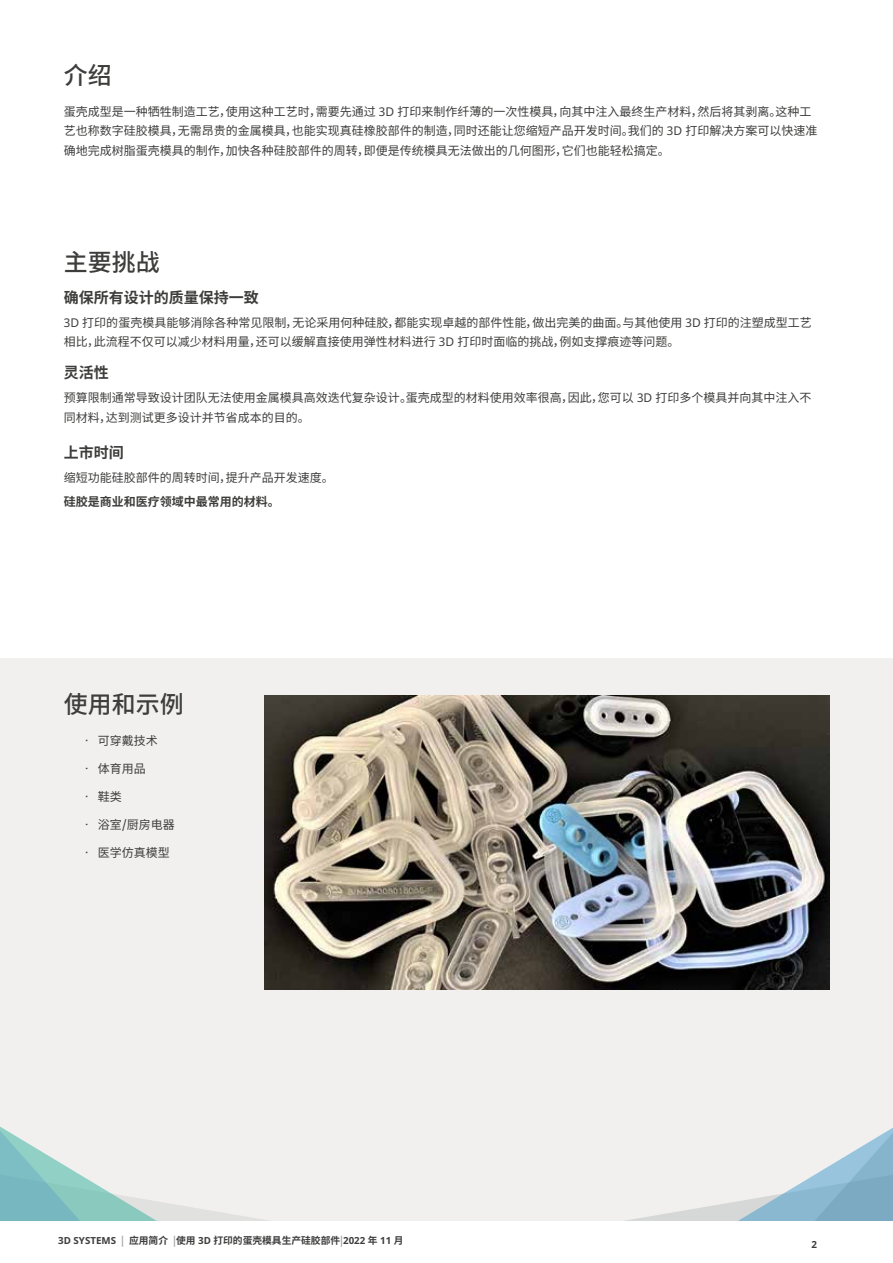
<style>
.page{position:relative;width:893px;height:1263px;background:#fff}
.page>*{position:absolute;margin:0;border:0;box-sizing:border-box;transform-origin:0 0}
.t1{font:500 24px "Noto Sans CJ Ksc";color:#3d3d3c}
.t2{font:700 15px "Noto Sans CJ Ksc";color:#3d3d3c}
.t3{font:12px/19.5px "Noto Sans CJ Ksc";color:#3d3d3c}
.t4{font:700 12px "Noto Sans CJ Ksc";color:#3d3d3c}
.t5{font:700 9.75px "Noto Sans CJ Ksc";color:#3d3d3c}
.t6{font:700 9.75px "Noto Sans";color:#3d3d3c}
.s1{font-family:"Noto Sans"}
.s2{color:#9d9c9c}
</style>
<div class="page">
<div style="left:0;top:658px;width:893px;height:562px;background:#f1f0ef"></div>
<img style="left:265px;top:695px;width:564px;height:295px">
<svg style="left:631px;top:1128px;width:262px;height:92px"></svg>
<svg style="left:0;top:1126px;width:263px;height:94px"></svg>
<h1 class="t1" style="left:64px;top:61px;width:49px">介绍</h1>
<p class="t3" style="left:64px;top:102px;width:755px">蛋壳成型是一种牺牲制造工艺，使用这种工艺时，需要先通过 <span class="s1">3D</span> 打印来制作纤薄的一次性模具，向其中注入最终生产材料，然后将其剥离。这种工艺也称数字硅胶模具，无需昂贵的金属模具，也能实现真硅橡胶部件的制造，同时还能让您缩短产品开发时间。我们的 <span class="s1">3D</span> 打印解决方案可以快速准确地完成树脂蛋壳模具的制作，加快各种硅胶部件的周转，即便是传统模具无法做出的几何图形，它们也能轻松搞定。</p>
<h1 class="t1" style="left:64px;top:248px;width:97px">主要挑战</h1>
<p class="t2" style="left:64px;top:289px;width:196px">确保所有设计的质量保持一致</p>
<p class="t3" style="left:64px;top:313px;width:750px"><span class="s1">3D</span> 打印的蛋壳模具能够消除各种常见限制，无论采用何种硅胶，都能实现卓越的部件性能，做出完美的曲面。与其他使用 <span class="s1">3D</span> 打印的注塑成型工艺相比，此流程不仅可以减少材料用量，还可以缓解直接使用弹性材料进行 <span class="s1">3D</span> 打印时面临的挑战，例如支撑痕迹等问题。</p>
<p class="t2" style="left:64px;top:364px;width:46px">灵活性</p>
<p class="t3" style="left:64px;top:388px;width:749px">预算限制通常导致设计团队无法使用金属模具高效迭代复杂设计。蛋壳成型的材料使用效率很高，因此，您可以 <span class="s1">3D</span> 打印多个模具并向其中注入不同材料，达到测试更多设计并节省成本的目的。</p>
<p class="t2" style="left:64px;top:444px;width:61px">上市时间</p>
<p class="t3" style="left:64px;top:468px;width:272px">缩短功能硅胶部件的周转时间，提升产品开发速度。</p>
<p class="t4" style="left:64px;top:494px;width:218px">硅胶是商业和医疗领域中最常用的材料。</p>
<h1 class="t1" style="left:64px;top:690px;width:121px">使用和示例</h1>
<p class="t3" style="left:81px;top:731px;width:79px">• 可穿戴技术</p>
<p class="t3" style="left:81px;top:759px;width:67px">• 体育用品</p>
<p class="t3" style="left:81px;top:787px;width:43px">• 鞋类</p>
<p class="t3" style="left:81px;top:815px;width:96px">• 浴室<span class="s1">/</span>厨房电器</p>
<p class="t3" style="left:81px;top:843px;width:91px">• 医学仿真模型</p>
<p class="t5" style="left:58px;top:1235px;width:347px"><span class="s1">3D SYSTEMS</span> <span class="s2">|</span> 应用简介 <span class="s2">|</span>使用 <span class="s1">3D</span> 打印的蛋壳模具生产硅胶部件<span class="s2">|</span><span class="s1">2022</span> 年 <span class="s1">11</span> 月</p>
<p class="t6" style="left:812px;top:1237px;width:7px">2</p>
</div>
